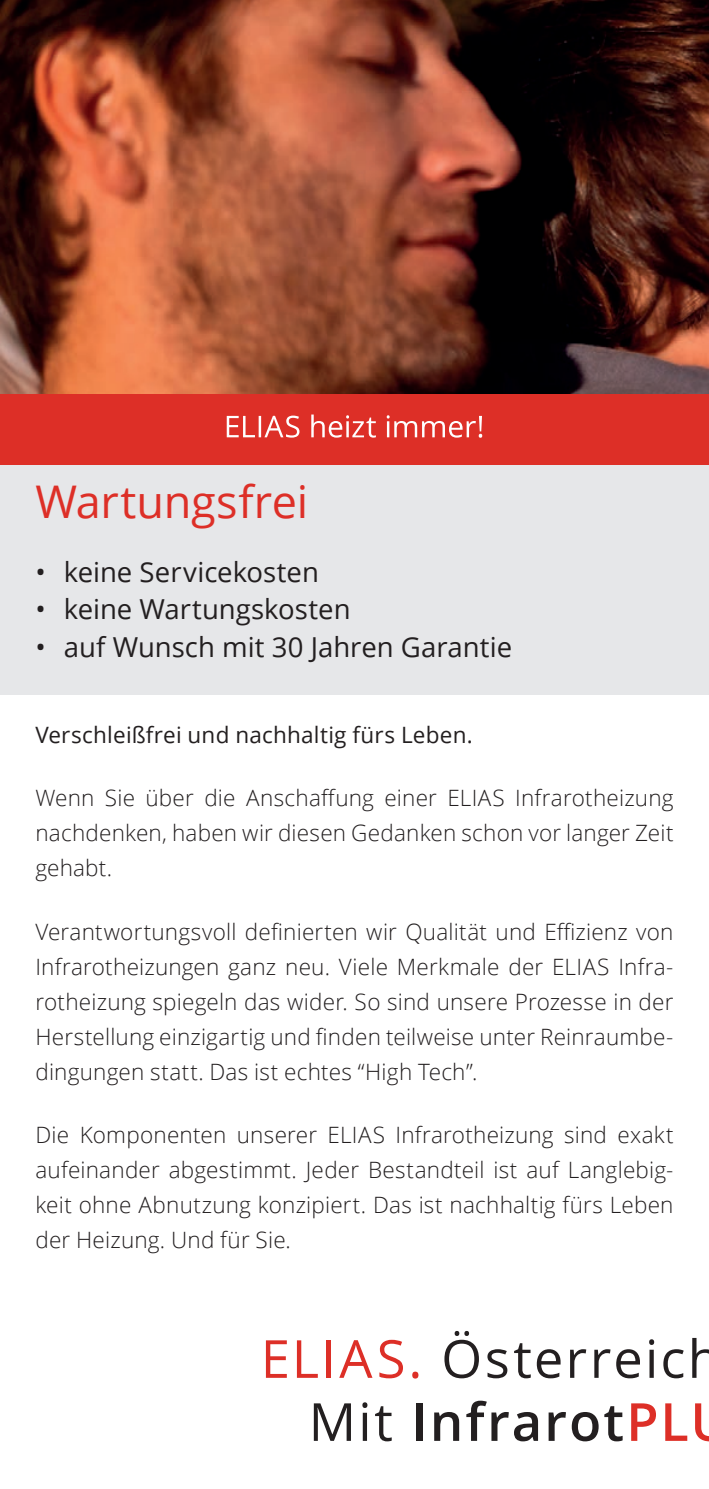
<style>
.page{position:relative;width:709px;height:1489px;background:#fff}
.page>*{position:absolute;margin:0;border:0;box-sizing:border-box;transform-origin:0 0}
.t1{font:52.5px/63px "Open Sans";letter-spacing:.045em;color:#231f20;text-align:center}
.t2{font:45px "Open Sans";letter-spacing:-.005em;color:#dd2f27}
.t3{font:27.5px "Open Sans";color:#231f20}
.t4{font:300 22.5px/35px "Open Sans";letter-spacing:.01em;color:#231f20;text-align:justify}
.t5{font:22.5px "Open Sans";letter-spacing:.01em;color:#231f20}
.s1{color:#dd2f27}
.s2{font-weight:600}
.s3{font-weight:600;color:#dd2f27}
</style>
<div class="page">
<div style="left:1px;top:392px;width:708px;height:302px;background:#e6e7e9"></div>
<img style="left:0;top:0;width:709px;height:393px">
<div style="left:0;top:393px;width:709px;height:71px;background:#dd2f27"></div>
<svg style="left:227px;top:414px;width:255px;height:24px"></svg>
<h2 class="t2" style="left:35px;top:470px;width:274px">Wartungsfrei</h2>
<p class="t3" style="left:35px;top:552px;width:285px">• keine Servicekosten</p>
<p class="t3" style="left:35px;top:589px;width:316px">• keine Wartungskosten</p>
<p class="t3" style="left:35px;top:627px;width:478px">• auf Wunsch mit 30 Jahren Garantie</p>
<p class="t5" style="left:35px;top:718px;width:439px">Verschleißfrei und nachhaltig fürs Leben.</p>
<p class="t4" style="left:35px;top:780px;width:639px">Wenn Sie über die Anschaffung einer ELIAS Infrarotheizung nachdenken, haben wir diesen Gedanken schon vor langer Zeit gehabt.</p>
<p class="t4" style="left:35px;top:913px;width:639px">Verantwortungsvoll definierten wir Qualität und Effizienz von Infrarotheizungen ganz neu. Viele Merkmale der ELIAS Infra&shy;rotheizung spiegeln das wider. So sind unsere Prozesse in der Herstellung einzigartig und finden teilweise unter Reinraumbe&shy;dingungen statt. Das ist echtes “High Tech”.</p>
<p class="t4" style="left:35px;top:1116px;width:639px">Die Komponenten unserer ELIAS Infrarotheizung sind exakt aufeinander abgestimmt. Jeder Bestandteil ist auf Langlebig&shy;keit ohne Abnutzung konzipiert. Das ist nachhaltig fürs Leben der Heizung. Und für Sie.</p>
<h1 class="t1" style="left:261px;top:1325px;width:461px"><span class="s1">ELIAS.</span> Österreich<br>Mit <span class="s2">Infrarot</span><span class="s3">PL</span></h1>
</div>
